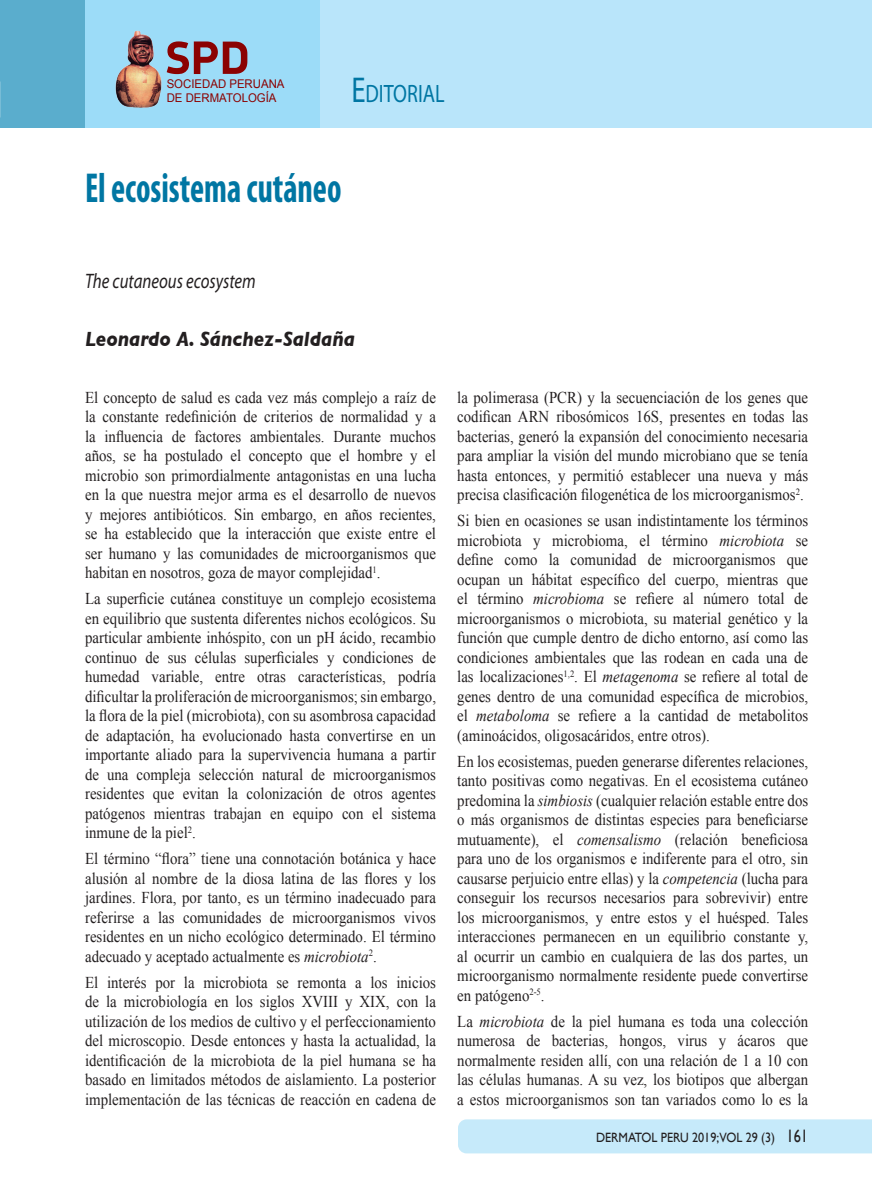
<style>
.page{position:relative;width:872px;height:1191px;background:#fff}
.page>*{position:absolute;margin:0;border:0;box-sizing:border-box;transform-origin:0 0}
.TÍTULO_2014{font:700 condensed 42px "Myriad Pro";color:#0076a3;scale:.8 1}
.Sección{font:25.2px "Myriad Pro";color:#0076a3;scale:.8 1}
.autor_2014{font:italic 700 21px "Gill Sans";color:#231f20;scale:.9 1}
.Titulo_ingles_2014{font:italic 21px "Myriad Pro";color:#231f20;scale:.8 1}
.Texto{font:16.5px/19.5px "Times New Roman";color:#231f20;text-align:justify;scale:.9 1}
.t1{font:13.5px "Gill Sans";color:#231f20;scale:.9 1}
.t2{font:12px/14.4px "Arial";color:#8b0202;scale:.95 1}
.s1{font-size:36px}
.s2{font-style:italic}
.s3{font-size:18px}
</style>
<div class="page">
<div style="left:0;top:0;width:85px;height:128px;background:#5aadcd"></div>
<div style="left:85px;top:0;width:236px;height:128px;background:#9cdcf8"></div>
<div style="left:321px;top:0;width:551px;height:128px;background:#b9e5fa"></div>
<div style="left:458px;top:1119px;width:414px;height:34px;background:#c6eafa"></div>
<svg style="left:167px;top:41px;width:80px;height:33px"></svg>
<img style="left:115px;top:30px;width:47px;height:78px">
<p class="t2" style="left:167px;top:77px;width:126px">SOCIEDAD PERUANA<br>DE DERMATOLOGÍA</p>
<p class="Sección" style="left:351px;top:78px;width:118px"><span class="s1">E</span>DITORIAL</p>
<p class="TÍTULO_2014" style="left:85px;top:161px;width:322px">El ecosistema cutáneo</p>
<p class="Titulo_ingles_2014" style="left:85px;top:268px;width:215px">The cutaneous ecosystem</p>
<p class="autor_2014" style="left:85px;top:327px;width:301px">Leonardo A. Sánchez-Saldaña</p>
<p class="Texto" style="left:85px;top:387px;width:391px">El concepto de salud es cada vez más complejo a raíz de la constante redefinición de criterios de normalidad y a la influencia de factores ambientales. Durante muchos años, se ha postulado el concepto que el hombre y el microbio son primordialmente antagonistas en una lucha en la que nuestra mejor arma es el desarrollo de nuevos y mejores antibióticos. Sin embargo, en años recientes, se ha establecido que la interacción que existe entre el ser humano y las comunidades de microorganismos que habitan en nosotros, goza de mayor complejidad<sup>1</sup>.</p>
<p class="Texto" style="left:85px;top:589px;width:391px">La superficie cutánea constituye un complejo ecosistema en equilibrio que sustenta diferentes nichos ecológicos. Su particular ambiente inhóspito, con un pH ácido, recambio continuo de sus células superficiales y condiciones de humedad variable, entre otras características, podría dificultar la proliferación de microorganismos; sin embargo, la flora de la piel (microbiota), con su asombrosa capacidad de adaptación, ha evolucionado hasta convertirse en un importante aliado para la supervivencia humana a partir de una compleja selección natural de microorganismos residentes que evitan la colonización de otros agentes patógenos mientras trabajan en equipo con el sistema inmune de la piel<sup>2</sup>.</p>
<p class="Texto" style="left:85px;top:849px;width:391px">El término “flora” tiene una connotación botánica y hace alusión al nombre de la diosa latina de las flores y los jardines. Flora, por tanto, es un término inadecuado para referirse a las comunidades de microorganismos vivos residentes en un nicho ecológico determinado. El término adecuado y aceptado actualmente es <span class="s2">microbiota</span><sup>2</sup>.</p>
<p class="Texto" style="left:85px;top:972px;width:391px">El interés por la microbiota se remonta a los inicios de la microbiología en los siglos XVIII y XIX, con la utilización de los medios de cultivo y el perfeccionamiento del microscopio. Desde entonces y hasta la actualidad, la identificación de la microbiota de la piel humana se ha basado en limitados métodos de aislamiento. La posterior implementación de las técnicas de reacción en cadena de</p>
<p class="Texto" style="left:457px;top:387px;width:391px">la polimerasa (PCR) y la secuenciación de los genes que codifican ARN ribosómicos 16S, presentes en todas las bacterias, generó la expansión del conocimiento necesaria para ampliar la visión del mundo microbiano que se tenía hasta entonces, y permitió establecer una nueva y más precisa clasificación filogenética de los microorganismos<sup>2</sup>.</p>
<p class="Texto" style="left:457px;top:511px;width:391px">Si bien en ocasiones se usan indistintamente los términos microbiota y microbioma, el término <span class="s2">microbiota</span> se define como la comunidad de microorganismos que ocupan un hábitat específico del cuerpo, mientras que el término <span class="s2">microbioma</span> se refiere al número total de microorganismos o microbiota, su material genético y la función que cumple dentro de dicho entorno, así como las condiciones ambientales que las rodean en cada una de las localizaciones<sup>1,2</sup>. El <span class="s2">metagenoma</span> se refiere al total de genes dentro de una comunidad específica de microbios, el <span class="s2">metaboloma</span> se refiere a la cantidad de metabolitos (aminoácidos, oligosacáridos, entre otros).</p>
<p class="Texto" style="left:457px;top:751px;width:391px">En los ecosistemas, pueden generarse diferentes relaciones, tanto positivas como negativas. En el ecosistema cutáneo predomina la <span class="s2">simbiosis</span> (cualquier relación estable entre dos o más organismos de distintas especies para beneficiarse mutuamente), el <span class="s2">comensalismo</span> (relación beneficiosa para uno de los organismos e indiferente para el otro, sin causarse perjuicio entre ellas) y la <span class="s2">competencia</span> (lucha para conseguir los recursos necesarios para sobrevivir) entre los microorganismos, y entre estos y el huésped. Tales interacciones permanecen en un equilibrio constante y, al ocurrir un cambio en cualquiera de las dos partes, un microorganismo normalmente residente puede convertirse en patógeno<sup>2-5</sup>.</p>
<p class="Texto" style="left:457px;top:1011px;width:391px">La <span class="s2">microbiota</span> de la piel humana es toda una colección numerosa de bacterias, hongos, virus y ácaros que normalmente residen allí, con una relación de 1 a 10 con las células humanas. A su vez, los biotipos que albergan a estos microorganismos son tan variados como lo es la</p>
<p class="t1" style="left:596px;top:1129px;width:237px">DERMATOL PERU 2019;VOL 29 (3) <span class="s3">161</span></p>
</div>
